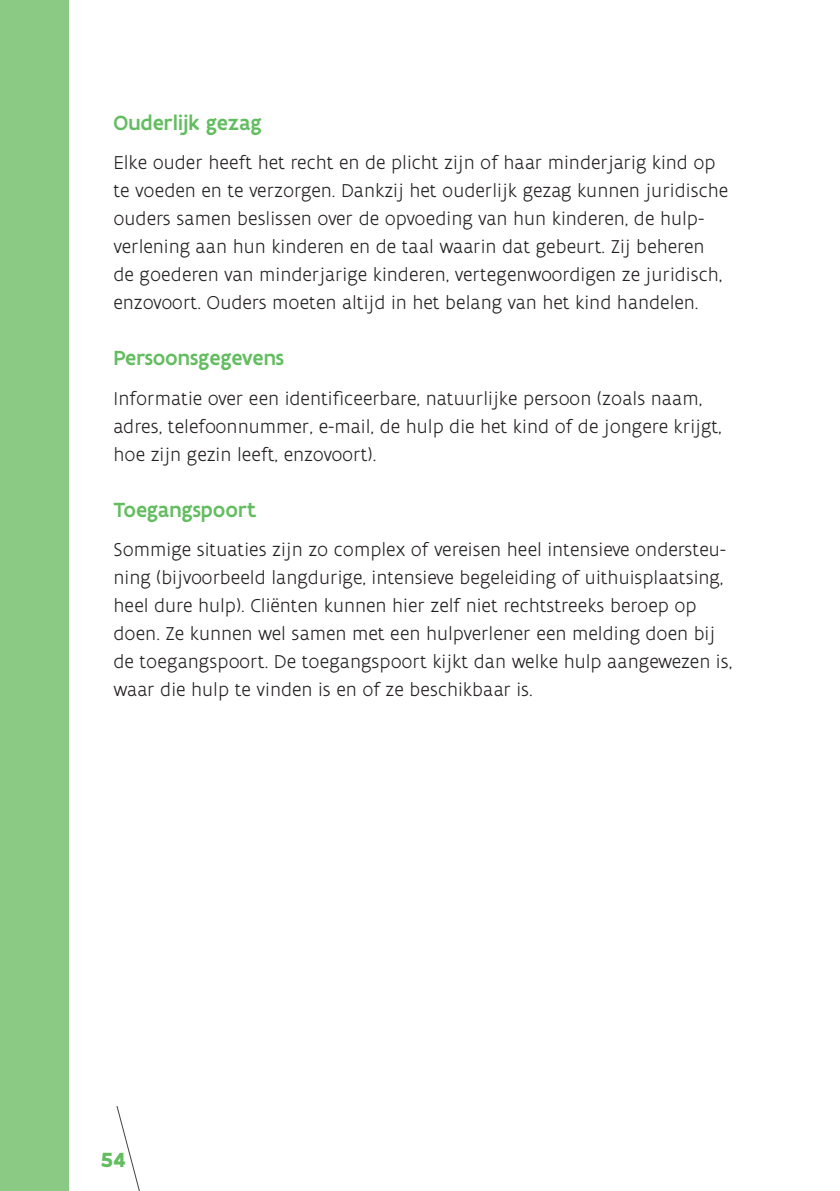
<style>
.page{position:relative;width:840px;height:1191px;background:#fff}
.page>*{position:absolute;margin:0;border:0;box-sizing:border-box;transform-origin:0 0}
.jeugd_kop3{font:500 22px "Flanders Art Sans";color:#63bd60}
.t1{font:700 22px "Flanders Art Sans";color:#63bd60}
.t2{font:300 20px/28px "Flanders Art Sans";color:#231f20}
</style>
<div class="page">
<svg style="left:68px;top:1104px;width:72px;height:87px"></svg>
<div style="left:0;top:0;width:68px;height:1191px;background:#8bca85"></div>
<p class="jeugd_kop3" style="left:113px;top:109px;width:150px">Ouderlijk gezag</p>
<p class="t2" style="left:113px;top:149px;width:615px">Elke ouder heeft het recht en de plicht zijn of haar minderjarig kind op te voeden en te verzorgen. Dankzij het ouderlijk gezag kunnen juridische ouders samen beslissen over de opvoeding van hun kinderen, de hulp&shy;verlening aan hun kinderen en de taal waarin dat gebeurt. Zij beheren de goederen van minderjarige kinderen, vertegenwoordigen ze juridisch, enzovoort. Ouders moeten altijd in het belang van het kind handelen.</p>
<p class="jeugd_kop3" style="left:113px;top:344px;width:172px">Persoonsgegevens</p>
<p class="t2" style="left:113px;top:384px;width:609px">Informatie over een identificeerbare, natuurlijke persoon (zoals naam, adres, telefoonnummer, e-mail, de hulp die het kind of de jongere krijgt, hoe zijn gezin leeft, enzovoort).</p>
<p class="jeugd_kop3" style="left:113px;top:496px;width:144px">Toegangspoort</p>
<p class="t2" style="left:113px;top:535px;width:620px">Sommige situaties zijn zo complex of vereisen heel intensieve ondersteu&shy;ning (bijvoorbeeld langdurige, intensieve begeleiding of uithuisplaatsing, heel dure hulp). Cliënten kunnen hier zelf niet rechtstreeks beroep op doen. Ze kunnen wel samen met een hulpverlener een melding doen bij de toegangspoort. De toegangspoort kijkt dan welke hulp aangewezen is, waar die hulp te vinden is en of ze beschikbaar is.</p>
<p class="t1" style="left:100px;top:1146px;width:27px">54</p>
</div>
